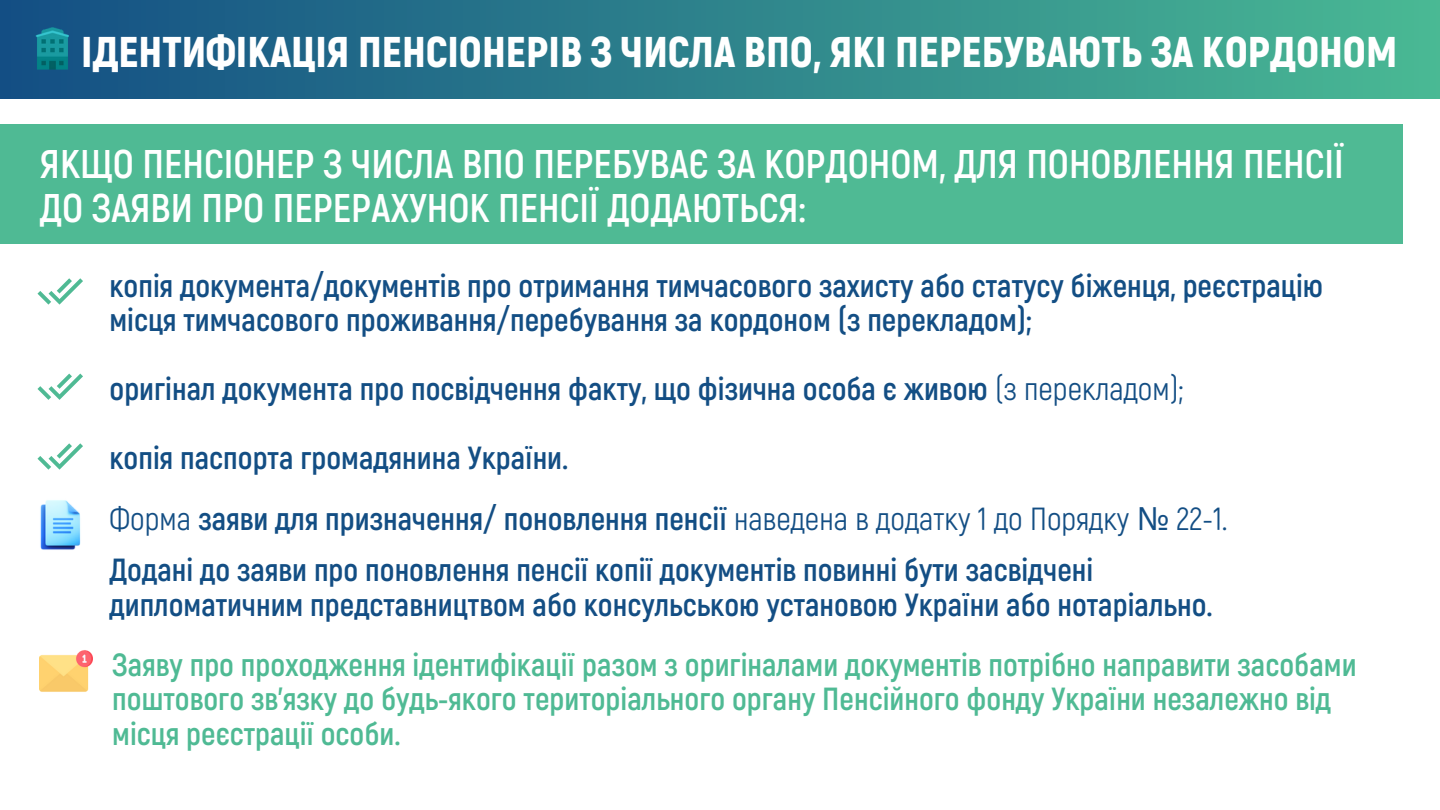
<style>
.page{position:relative;width:1440px;height:810px;background:#fff}
.page>*{position:absolute;margin:0;border:0;box-sizing:border-box;transform-origin:0 0}
.t1{font:900 43px "Akrobat";color:#fff}
.t2{font:700 40px/43.5px "Akrobat";color:#fff}
.t3{font:700 32px/34.5px "Akrobat";color:#134e84}
.t4{font:700 32px/34.5px "Akrobat";color:#4fba94}
.s1{font-weight:400}
.s2{font-family:"Noto Sans";font-weight:400}
</style>
<div class="page">
<div style="left:0;top:124px;width:1403px;height:120px;background:#4fba94"></div>
<div style="left:0;top:0;width:1440px;height:98px;background:linear-gradient(to right,#134e84,#4ab994)"></div>
<img style="left:35px;top:26px;width:34px;height:46px">
<img style="left:39px;top:650px;width:54px;height:42px">
<svg style="left:37px;top:278px;width:46px;height:27px"></svg>
<svg style="left:37px;top:374px;width:46px;height:26px"></svg>
<svg style="left:37px;top:443px;width:46px;height:27px"></svg>
<img style="left:40px;top:500px;width:41px;height:50px">
<p class="t1" style="left:81px;top:24px;width:1318px">ІДЕНТИФІКАЦІЯ ПЕНСІОНЕРІВ З ЧИСЛА ВПО, ЯКІ ПЕРЕБУВАЮТЬ ЗА КОРДОНОМ</p>
<p class="t2" style="left:40px;top:141px;width:1305px">ЯКЩО ПЕНСІОНЕР З ЧИСЛА ВПО ПЕРЕБУВАЄ ЗА КОРДОНОМ, ДЛЯ ПОНОВЛЕННЯ ПЕНСІЇ<br>ДО ЗАЯВИ ПРО ПЕРЕРАХУНОК ПЕНСІЇ ДОДАЮТЬСЯ:</p>
<p class="t3" style="left:110px;top:267px;width:1215px">копія документа/документів про отримання тимчасового захисту або статусу біженця, реєстрацію місця тимчасового проживання/перебування за кордоном (з перекладом);</p>
<p class="t3" style="left:110px;top:353px;width:1076px;line-height:69px">оригінал документа про посвідчення факту, що фізична особа є живою <span class="s1">(з перекладом); </span>копія паспорта громадянина України.</p>
<p class="t3" style="left:110px;top:492px;width:1120px;line-height:51.2px"><span class="s1">Форма</span> заяви для призначення/ поновлення пенсії <span class="s1">наведена в додатку 1 до Порядку</span> <span class="s2">№</span> <span class="s1">22-1.<br></span>Додані до заяви про поновлення пенсії копії документів повинні бути засвідчені</p>
<p class="t3" style="left:110px;top:586px;width:1105px">дипломатичним представництвом або консульською установою України або нотаріально.</p>
<h1 class="t4" style="left:112px;top:646px;width:1246px">Заяву про проходження ідентифікації разом з оригіналами документів потрібно направити засобами поштового зв’язку до будь-якого територіального органу Пенсійного фонду України незалежно від місця реєстрації особи.</h1>
</div>
